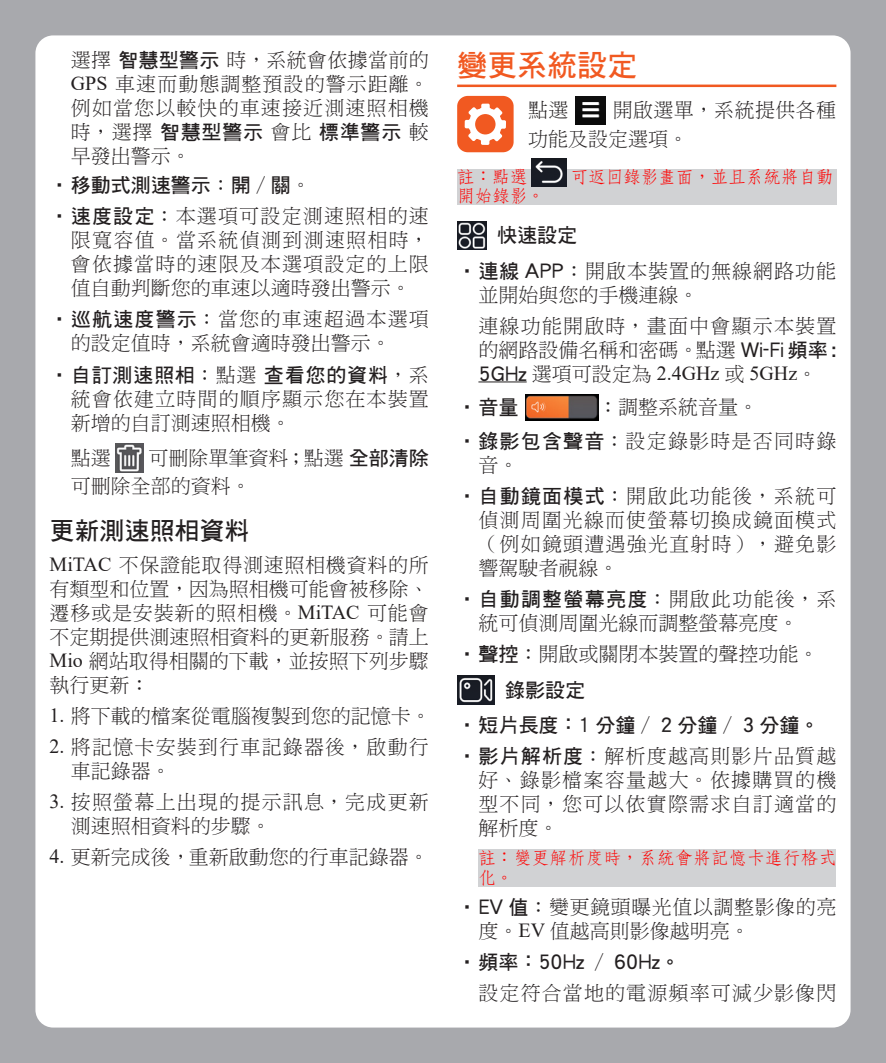
<style>
.page{position:relative;width:886px;height:1063px;background:#a8a9ad}
.page>*{position:absolute;margin:0;border:0;box-sizing:border-box;transform-origin:0 0}
.t1{font:30px "DF Hei W7 WINP BF";color:#f15921}
.t2{font:25px "DF Hei W7 WINP BF";color:#231f20}
.t3{font:20px/24px "DF Ming W3 WINP BF";letter-spacing:.04em;color:#231f20;text-align:justify}
.t4{font:20px/24px "DF Ming W3 WINP BF";color:#231f20}
.t5{font:20px/24px "DF Ming W3 WINP BF";letter-spacing:.06em;color:#231f20}
.t6{font:20px "DF Hei W7 WINP BF";color:#231f20}
.t7{font:20px "DF Hei W7 WINP BF";letter-spacing:.04em;color:#231f20}
.t8{font:20px "Times New Roman";color:#231f20}
.t9{font:20px/28.2px "DF Ming W3 WINP BF";letter-spacing:.02em;color:#231f20}
.t10{font:20px "DF Hei W7 WINP BF";letter-spacing:.065em;color:#231f20}
.t11{font:17.5px "DF Fang Song W4 HKP BF";color:#f00}
.t12{font:17.5px/20px "DF Fang Song W4 HKP BF";letter-spacing:.025em;color:#f00}
.s1{font-family:"DF Hei W7 WINP BF"}
.s2{font-family:"Times New Roman"}
.s3{font-family:"DF Ming W3 WINP BF"}
</style>
<div class="page">
<div style="left:35px;top:35px;width:815px;height:993px;background:#fff;border-radius:18px"></div>
<img style="left:116px;top:444px;width:27px;height:28px">
<hr style="left:457px;top:85px;width:379px;height:2px;background:#f15921">
<div style="left:457px;top:169px;width:379px;height:35px;background:#d1d2d4"></div>
<hr style="left:478px;top:381px;width:49px;height:1px;background:#231f20">
<img style="left:575px;top:96px;width:31px;height:29px">
<hr style="left:582px;top:102px;width:17px;height:3px;background:#fff">
<hr style="left:582px;top:114px;width:17px;height:3px;background:#fff">
<hr style="left:582px;top:108px;width:17px;height:3px;background:#fff">
<img style="left:531px;top:159px;width:36px;height:28px">
<img style="left:457px;top:221px;width:29px;height:29px">
<img style="left:525px;top:395px;width:73px;height:25px">
<img style="left:457px;top:675px;width:37px;height:29px">
<div style="left:478px;top:849px;width:358px;height:38px;background:#d1d2d4"></div>
<svg style="left:457px;top:96px;width:57px;height:56px"></svg>
<div style="left:475px;top:114px;width:20px;height:20px;background:#f15921;border-radius:50%"></div>
<p class="t3" style="left:71px;top:48px;width:359px">選擇<span class="s1">智慧型警示</span>時，系統會依據當前的<span class="s2">GPS</span> 車速而動態調整預設的警示距離。例如當您以較快的車速接近測速照相機</p>
<p class="t7" style="left:71px;top:122px;width:359px"><span class="s3">時，選擇</span>智慧型警示<span class="s3">會比</span>標準警示<span class="s3">較</span></p>
<p class="t3" style="left:71px;top:144px;width:121px">早發出警示。</p>
<p class="t6" style="left:50px;top:175px;width:263px">•移動式測速警示<span class="s3">：</span>開<span class="s3">∕</span>關<span class="s3">。</span></p>
<p class="t3" style="left:71px;top:204px;width:359px;text-indent:-21px"><span class="s1">•速度設定</span>：本選項可設定測速照相的速限寬容值。當系統偵測到測速照相時，會依據當時的速限及本選項設定的上限值自動判斷您的車速以適時發出警示。</p>
<p class="t4" style="left:71px;top:307px;width:359px;text-indent:-21px"><span class="s1">•巡航速度警示</span>：當您的車速超過本選項的設定值時，系統會適時發出警示。</p>
<p class="t7" style="left:50px;top:365px;width:381px">•自訂測速照相<span class="s3">：點選</span>查看您的資料<span class="s3">，系</span></p>
<p class="t3" style="left:71px;top:387px;width:359px">統會依建立時間的順序顯示您在本裝置新增的自訂測速照相機。</p>
<p class="t3" style="left:71px;top:446px;width:41px">點選</p>
<p class="t4" style="left:71px;top:444px;width:359px;line-height:28.2px;text-indent:78px">可刪除單筆資料；點選<span class="s1">全部清除</span>可刪除全部的資料。</p>
<p class="t2" style="left:50px;top:518px;width:201px">更新測速照相資料</p>
<p class="t3" style="left:50px;top:553px;width:381px"><span class="s2">MiTAC</span> 不保證能取得測速照相機資料的所有類型和位置，因為照相機可能會被移除、遷移或是安裝新的照相機。<span class="s2">MiTAC</span> 可能會不定期提供測速照相資料的更新服務。請上<span class="s2">Mio</span> 網站取得相關的下載，並按照下列步驟執行更新：</p>
<p class="t4" style="left:50px;top:704px;width:383px"><span class="s2">1.</span> 將下載的檔案從電腦複製到您的記憶卡。</p>
<p class="t5" style="left:71px;top:735px;width:359px;text-indent:-21px"><span class="s2">2.</span> 將記憶卡安裝到行車記錄器後，啟動行車記錄器。</p>
<p class="t5" style="left:71px;top:790px;width:359px;text-indent:-21px"><span class="s2">3.</span> 按照螢幕上出現的提示訊息，完成更新測速照相資料的步驟。</p>
<p class="t4" style="left:50px;top:845px;width:381px"><span class="s2">4.</span> 更新完成後，重新啟動您的行車記錄器。</p>
<h1 class="t1" style="left:457px;top:50px;width:181px">變更系統設定</h1>
<p class="t3" style="left:528px;top:98px;width:42px">點選</p>
<p class="t9" style="left:528px;top:96px;width:310px;text-indent:85px">開啟選單，系統提供各種功能及設定選項。</p>
<p class="t11" style="left:457px;top:168px;width:71px">註：點選</p>
<p class="t11" style="left:571px;top:168px;width:264px">可返回錄影畫面，並且系統將自動</p>
<p class="t11" style="left:457px;top:187px;width:89px">開始錄影。</p>
<p class="t6" style="left:497px;top:225px;width:81px">快速設定</p>
<p class="t3" style="left:478px;top:259px;width:359px;text-indent:-21px"><span class="s1">•連線 APP</span>：開啟本裝置的無線網路功能並開始與您的手機連線。</p>
<p class="t5" style="left:478px;top:314px;width:359px">連線功能開啟時，畫面中會顯示本裝置的網路設備名稱和密碼。點選 <span class="s1">Wi-Fi 頻率 :</span></p>
<p class="t8" style="left:478px;top:359px;width:340px"><span class="s1">5GHz</span> <span class="s3">選項可設定為</span> 2.4GHz <span class="s3">或</span> 5GHz<span class="s3">。</span></p>
<p class="t6" style="left:457px;top:397px;width:63px">•音量</p>
<p class="t3" style="left:598px;top:395px;width:161px">：調整系統音量。</p>
<p class="t5" style="left:478px;top:429px;width:359px;text-indent:-21px"><span class="s1">•錄影包含聲音</span>：設定錄影時是否同時錄音。</p>
<p class="t3" style="left:478px;top:484px;width:359px;text-indent:-21px"><span class="s1">•自動鏡面模式</span>：開啟此功能後，系統可偵測周圍光線而使螢幕切換成鏡面模式（例如鏡頭遭遇強光直射時），避免影響駕駛者視線。</p>
<p class="t10" style="left:457px;top:589px;width:381px">•自動調整螢幕亮度<span class="s3">：開啟此功能後，系</span></p>
<p class="t4" style="left:478px;top:611px;width:322px">統可偵測周圍光線而調整螢幕亮度。</p>
<p class="t4" style="left:457px;top:642px;width:363px"><span class="s1">•聲控</span>：開啟或關閉本裝置的聲控功能。</p>
<p class="t6" style="left:505px;top:680px;width:81px">錄影設定</p>
<p class="t6" style="left:457px;top:715px;width:364px">•短片長度：1 分鐘<span class="s3">∕</span> 2 分鐘<span class="s3">∕</span> 3 分鐘。</p>
<p class="t3" style="left:478px;top:744px;width:359px;text-indent:-21px"><span class="s1">•影片解析度</span>：解析度越高則影片品質越好、錄影檔案容量越大。依據購買的機型不同，您可以依實際需求自訂適當的解析度。</p>
<p class="t12" style="left:478px;top:849px;width:359px">註：變更解析度時，系統會將記憶卡進行格式化。</p>
<p class="t3" style="left:478px;top:894px;width:359px;text-indent:-21px"><span class="s1">•EV 值</span>：變更鏡頭曝光值以調整影像的亮度。<span class="s2">EV</span> 值越高則影像越明亮。</p>
<p class="t6" style="left:457px;top:952px;width:224px">•頻率：50Hz <span class="s3">∕</span> 60Hz。</p>
<p class="t3" style="left:478px;top:981px;width:359px">設定符合當地的電源頻率可減少影像閃</p>
</div>
